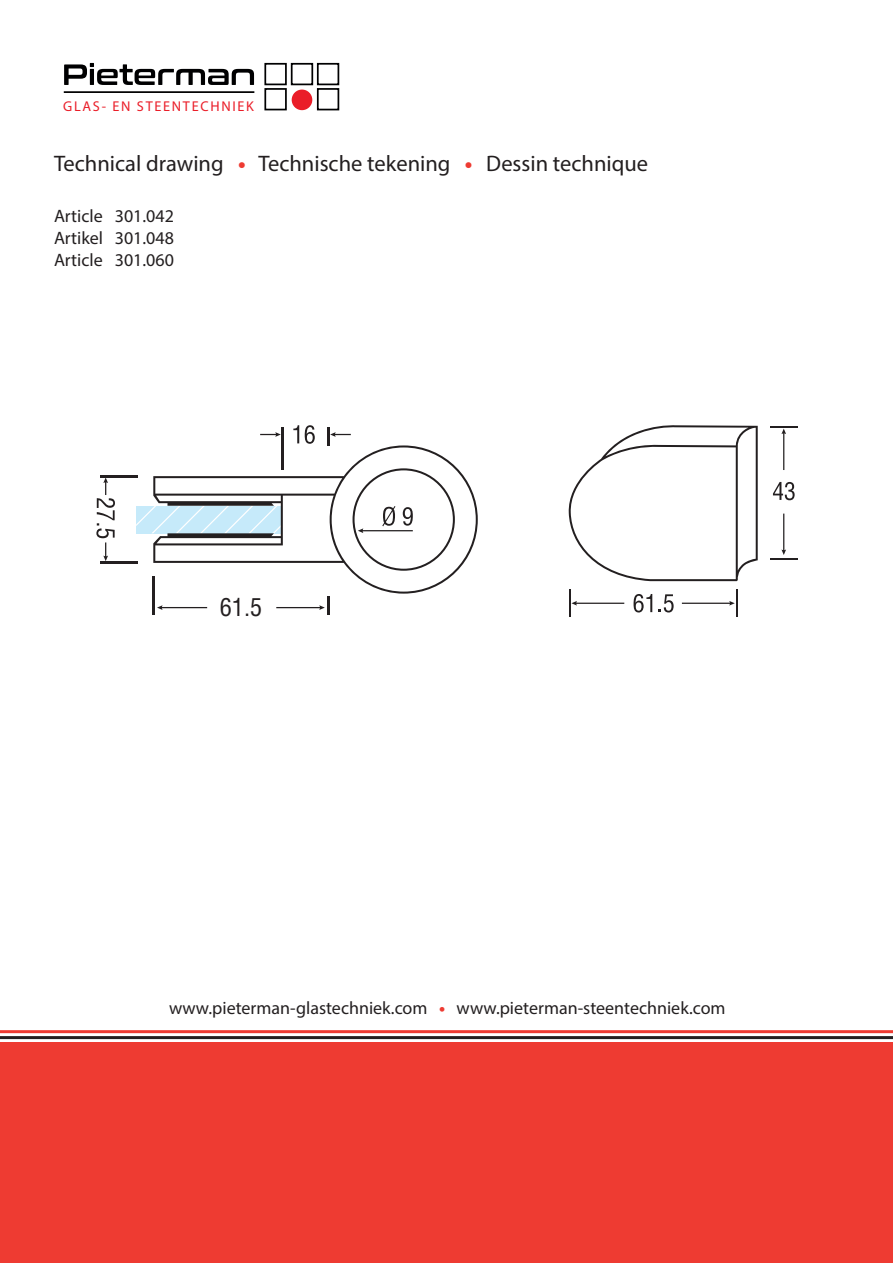
<style>
.page{position:relative;width:893px;height:1263px;background:#fff}
.page>*{position:absolute;margin:0;border:0;box-sizing:border-box;transform-origin:0 0}
.t1{font:condensed 24.3px "Helvetica LT Std";color:#231f20}
.t2{font:22.5px "Myriad Pro";color:#231f20}
.t3{font:18px/21.6px "Myriad Pro";color:#231f20;text-align:justify}
.t4{font:14.25px "Myriad Pro";letter-spacing:.12em;color:#ea1d28}
.s1{font-weight:700;color:#ee3b32}
</style>
<div class="page">
<div style="left:0;top:1042px;width:893px;height:221px;background:#ee3b32"></div>
<hr style="left:0;top:1036px;width:893px;height:3px;background:#231f20">
<hr style="left:0;top:1030px;width:893px;height:3px;background:#ee3b32">
<svg style="left:64px;top:63px;width:190px;height:22px"></svg>
<hr style="left:64px;top:91px;width:190px;height:2px;background:#000001">
<div style="left:264px;top:63px;width:23px;height:22px;border:2px solid #000001"></div>
<div style="left:291px;top:63px;width:22px;height:22px;border:2px solid #000001"></div>
<div style="left:317px;top:63px;width:22px;height:22px;border:2px solid #000001"></div>
<div style="left:317px;top:88px;width:22px;height:22px;border:2px solid #000001"></div>
<div style="left:264px;top:88px;width:23px;height:22px;border:2px solid #000001"></div>
<div style="left:292px;top:90px;width:20px;height:20px;background:#ea1d28;border-radius:50%"></div>
<svg style="left:136px;top:506px;width:17px;height:27px"></svg>
<hr style="left:282px;top:427px;width:2px;height:43px;background:#231f20">
<hr style="left:100px;top:475px;width:37px;height:2px;background:#231f20">
<hr style="left:100px;top:562px;width:37px;height:2px;background:#231f20">
<hr style="left:152px;top:576px;width:2px;height:38px;background:#231f20">
<svg style="left:276px;top:596px;width:53px;height:18px"></svg>
<svg style="left:157px;top:605px;width:50px;height:5px"></svg>
<svg style="left:260px;top:432px;width:21px;height:5px"></svg>
<svg style="left:327px;top:427px;width:24px;height:18px"></svg>
<svg style="left:293px;top:425px;width:6px;height:18px"></svg>
<svg style="left:305px;top:425px;width:10px;height:19px"></svg>
<svg style="left:153px;top:445px;width:325px;height:149px"></svg>
<svg style="left:96px;top:477px;width:19px;height:84px"></svg>
<svg style="left:781px;top:429px;width:5px;height:41px"></svg>
<svg style="left:781px;top:514px;width:5px;height:41px"></svg>
<hr style="left:770px;top:426px;width:27px;height:2px;background:#231f20">
<hr style="left:770px;top:558px;width:27px;height:2px;background:#231f20">
<svg style="left:773px;top:482px;width:22px;height:18px"></svg>
<hr style="left:568px;top:590px;width:2px;height:27px;background:#231f20">
<hr style="left:736px;top:590px;width:2px;height:27px;background:#231f20">
<svg style="left:682px;top:601px;width:53px;height:5px"></svg>
<svg style="left:571px;top:601px;width:53px;height:5px"></svg>
<svg style="left:568px;top:425px;width:190px;height:156px"></svg>
<svg style="left:634px;top:594px;width:18px;height:18px"></svg>
<svg style="left:659px;top:594px;width:15px;height:18px"></svg>
<p class="t4" style="left:63px;top:97px;width:192px">GLAS- EN STEENTECHNIEK</p>
<p class="t2" style="left:54px;top:150px;width:596px">Technical drawing <span class="s1">•</span> Technische tekening <span class="s1">•</span> Dessin technique</p>
<p class="t3" style="left:54px;top:205px;width:51px">Article Artikel Article</p>
<p class="t3" style="left:115px;top:205px;width:61px">301.042</p>
<p class="t3" style="left:115px;top:227px;width:61px">301.048</p>
<p class="t3" style="left:115px;top:248px;width:61px">301.060</p>
<p class="t1" style="left:220px;top:592px;width:44px">61.5</p>
<p class="t3" style="left:169px;top:996px;width:558px">www.pieterman-glastechniek.com <span class="s1">•</span> www.pieterman-steentechniek.com</p>
</div>
